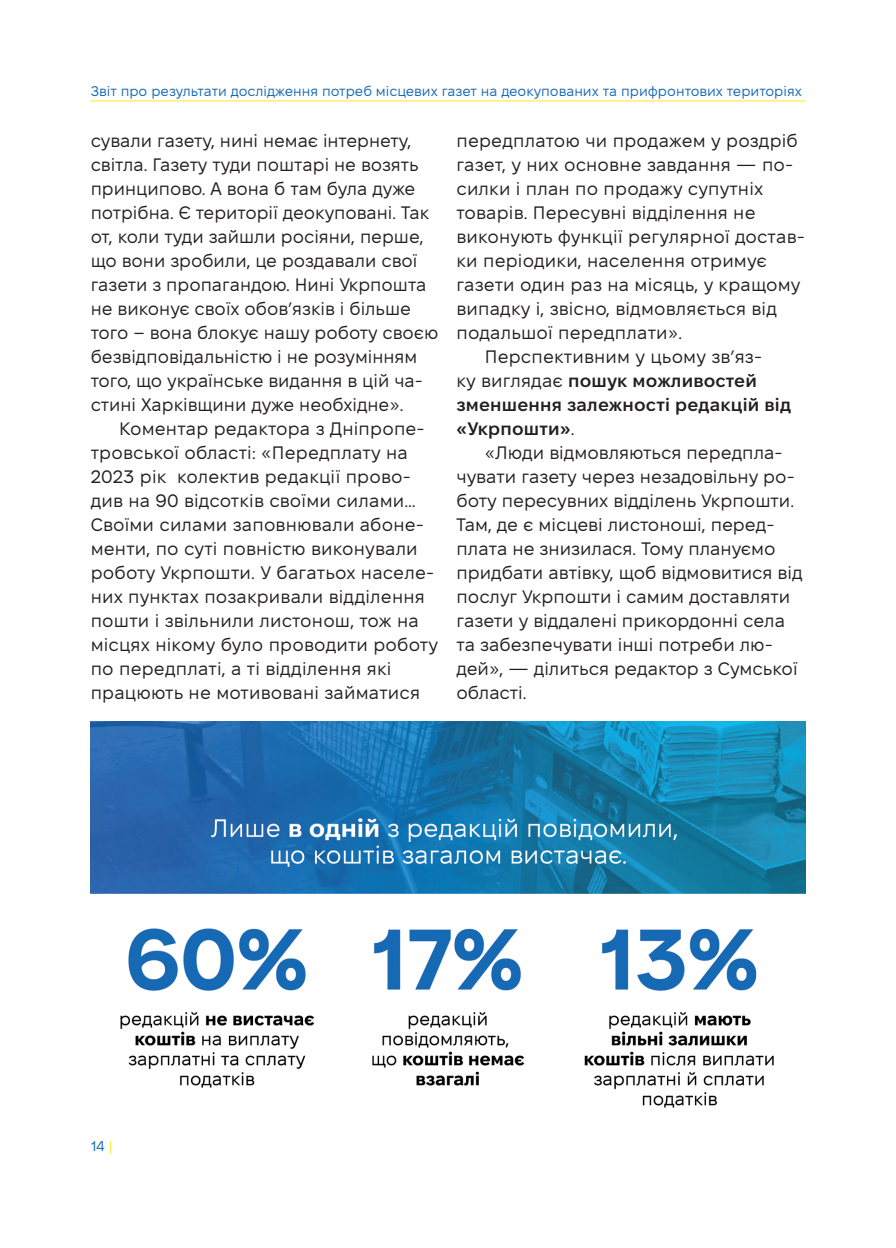
<style>
.page{position:relative;width:896px;height:1248px;background:#fff}
.page>*{position:absolute;margin:0;border:0;box-sizing:border-box;transform-origin:0 0}
.Main_text{font:18px/24px "Mac Paw Fixel Display";color:#231f20}
.Main_text-2{font:600 18px/24px "Mac Paw Fixel Display";letter-spacing:.01em;color:#231f20}
.t1{font:14px "Mac Paw Fixel Display";color:#1768b4}
.s1{font-weight:400}
.s2{color:#faea1b}
</style>
<div class="page">
<hr style="left:91px;top:100px;width:714px;height:1px;background:#faea1b">
<img style="left:91px;top:721px;width:714px;height:387px">
<p class="t1" style="left:91px;top:83px;width:712px">Звіт про результати дослідження потреб місцевих газет на деокупованих та прифронтових територіях</p>
<p class="Main_text" style="left:91px;top:128px;width:349px">сували газету, нині немає інтернету, світла. Газету туди поштарі не возять принципово. А вона б там була дуже потрібна. Є території деокуповані. Так от, коли туди зайшли росіяни, перше, що вони зробили, це роздавали свої газети з пропагандою. Нині Укрпошта не виконує своїх обов’язків і більше того – вона блокує нашу роботу своєю безвідповідальністю і не розумінням того, що українське видання в цій ча&shy;стині Харківщини дуже необхідне».</p>
<p class="Main_text" style="left:91px;top:416px;width:349px;text-indent:28px">Коментар редактора з Дніпропе&shy;тровської області: «Передплату на 2023 рік колектив редакції прово&shy;див на 90 відсотків своїми силами… Своїми силами заповнювали абоне&shy;менти, по суті повністю виконували роботу Укрпошти. У багатьох населе&shy;них пунктах позакривали відділення пошти і звільнили листонош, тож на місцях нікому було проводити роботу по передплаті, а ті відділення які працюють не мотивовані займатися</p>
<p class="Main_text" style="left:456px;top:128px;width:350px">передплатою чи продажем у роздріб газет, у них основне завдання — по&shy;силки і план по продажу супутніх товарів. Пересувні відділення не виконують функції регулярної достав&shy;ки періодики, населення отримує газети один раз на місяць, у кращому випадку і, звісно, відмовляється від подальшої передплати».</p>
<p class="Main_text-2" style="left:456px;top:344px;width:336px;text-indent:28px"><span class="s1">Перспективним у цьому зв’яз-<br>ку виглядає</span> пошук можливостей зменшення залежності редакцій від «Укрпошти»<span class="s1">.</span></p>
<p class="Main_text" style="left:456px;top:440px;width:348px;text-indent:28px">«Люди відмовляються передпла&shy;чувати газету через незадовільну ро&shy;боту пересувних відділень Укрпошти.<br>Там, де є місцеві листоноші, перед&shy;плата не знизилася. Тому плануємо придбати автівку, щоб відмовитися від послуг Укрпошти і самим доставляти газети у віддалені прикордонні села та забезпечувати інші потреби лю&shy;дей», — ділиться редактор з Сумської області.</p>
<p class="t1" style="left:91px;top:1138px;width:23px">14 <span class="s2">|</span></p>
</div>
